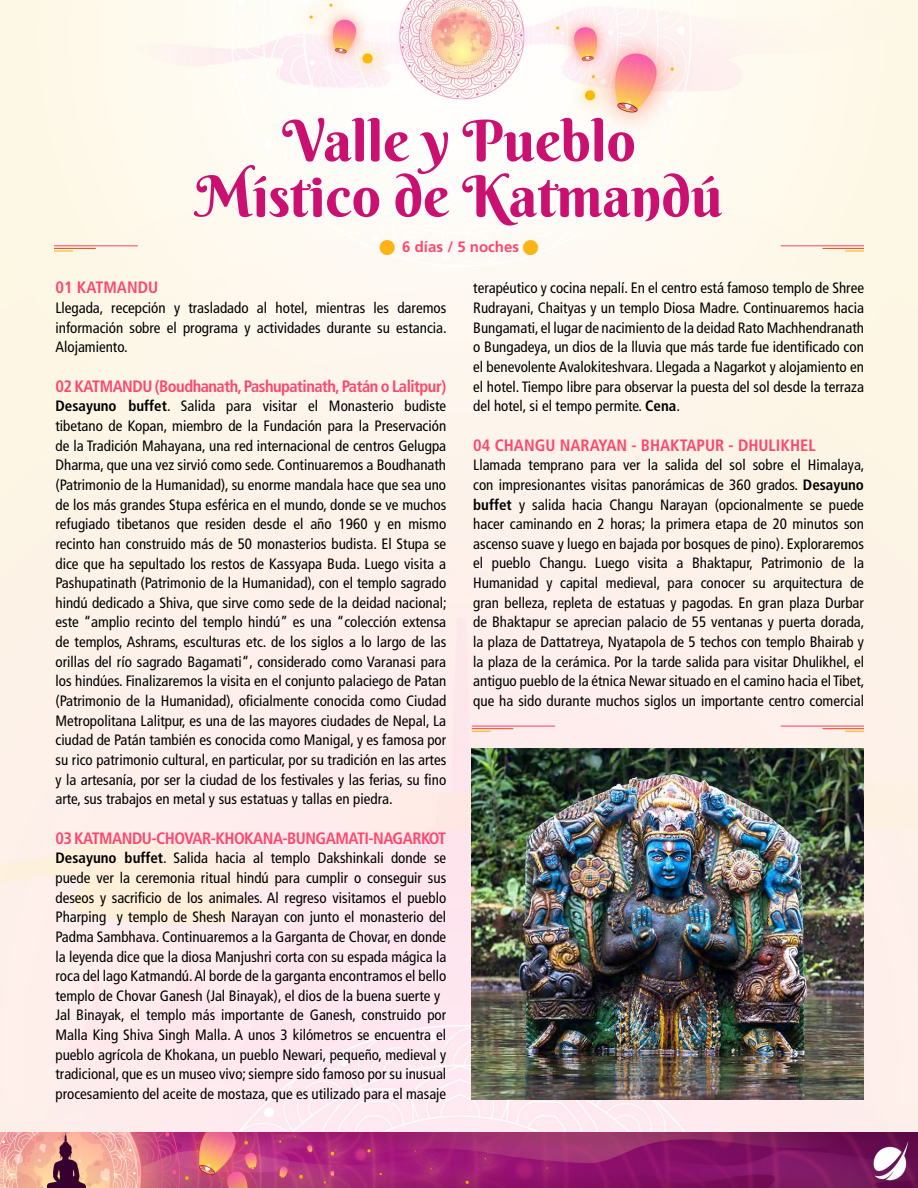
<style>
.page{position:relative;width:918px;height:1188px;background:#fff}
.page>*{position:absolute;margin:0;border:0;box-sizing:border-box;transform-origin:0 0}
.t1{font:57px/55.5px "Berkshire Swash";color:#ca1071;text-align:center}
.t2{font:700 condensed 16.5px "Frutiger";letter-spacing:-.03em;color:#ff476d}
.t3{font:700 condensed 16.5px "Frutiger";color:#ff476d}
.t4{font:condensed 15px/19.6px "Frutiger";color:#000;text-align:justify}
.t5{font:700 15px "Frutiger";color:#ff476d}
.s1{color:#fcb316}
.s2{font-weight:700}
</style>
<div class="page">
<img style="left:0;top:0;width:918px;height:1133px">
<img style="left:0;top:1133px;width:918px;height:55px">
<img style="left:472px;top:748px;width:392px;height:351px">
<hr style="left:781px;top:245px;width:83px;height:1px;background:#ff476d">
<hr style="left:822px;top:248px;width:42px;height:1px;background:#e84f23">
<svg style="left:845px;top:250px;width:19px;height:1px"></svg>
<hr style="left:54px;top:245px;width:84px;height:1px;background:#ff476d">
<hr style="left:54px;top:248px;width:42px;height:1px;background:#e84f23">
<svg style="left:54px;top:250px;width:19px;height:1px"></svg>
<hr style="left:781px;top:726px;width:83px;height:1px;background:#ff476d">
<hr style="left:822px;top:728px;width:42px;height:1px;background:#e84f23">
<svg style="left:845px;top:731px;width:19px;height:1px"></svg>
<hr style="left:472px;top:726px;width:83px;height:1px;background:#ff476d">
<hr style="left:472px;top:728px;width:41px;height:1px;background:#e84f23">
<svg style="left:472px;top:731px;width:19px;height:1px"></svg>
<h1 class="t1" style="left:196px;top:113px;width:528px">Valle y Pueblo<br>Místico de Katmandú</h1>
<p class="t5" style="left:380px;top:238px;width:160px"><span class="s1">■</span> 6 días / 5 noches <span class="s1">■</span></p>
<p class="t3" style="left:56px;top:278px;width:104px">01 KATMANDU</p>
<p class="t4" style="left:56px;top:298px;width:393px">Llegada, recepción y trasladado al hotel, mientras les daremos información sobre el programa y actividades durante su estancia.<br>Alojamiento.</p>
<p class="t2" style="left:56px;top:376px;width:392px">02 KATMANDU (Boudhanath, Pashupatinath, Patán o Lalitpur)</p>
<p class="t4" style="left:56px;top:396px;width:393px"><span class="s2">Desayuno buffet</span>. Salida para visitar el Monasterio budiste tibetano de Kopan, miembro de la Fundación para la Preservación de la Tradición Mahayana, una red internacional de centros Gelugpa Dharma, que una vez sirvió como sede. Continuaremos a Boudhanath (Patrimonio de la Humanidad), su enorme mandala hace que sea uno de los más grandes Stupa esférica en el mundo, donde se ve muchos refugiado tibetanos que residen desde el año 1960 y en mismo recinto han construido más de 50 monasterios budista. El Stupa se dice que ha sepultado los restos de Kassyapa Buda. Luego visita a Pashupatinath (Patrimonio de la Humanidad), con el templo sagrado hindú dedicado a Shiva, que sirve como sede de la deidad nacional; este “amplio recinto del templo hindú” es una “colección extensa de templos, Ashrams, esculturas etc. de los siglos a lo largo de las orillas del río sagrado Bagamati“, considerado como Varanasi para los hindúes. Finalizaremos la visita en el conjunto palaciego de Patan (Patrimonio de la Humanidad), oficialmente conocida como Ciudad Metropolitana Lalitpur, es una de las mayores ciudades de Nepal, La ciudad de Patán también es conocida como Manigal, y es famosa por su rico patrimonio cultural, en particular, por su tradición en las artes y la artesanía, por ser la ciudad de los festivales y las ferias, su fino arte, sus trabajos en metal y sus estatuas y tallas en piedra.</p>
<p class="t2" style="left:56px;top:828px;width:392px">03 KATMANDU-CHOVAR-KHOKANA-BUNGAMATI-NAGARKOT</p>
<p class="t4" style="left:56px;top:848px;width:392px;text-align:left"><span class="s2">Desayuno buffet</span>. Salida hacia al templo Dakshinkali donde se puede ver la ceremonia ritual hindú para cumplir o conseguir sus deseos y sacrificio de los animales. Al regreso visitamos el pueblo Pharping y templo de Shesh Narayan con junto el monasterio del Padma Sambhava. Continuaremos a la Garganta de Chovar, en donde la leyenda dice que la diosa Manjushri corta con su espada mágica la roca del lago Katmandú. Al borde de la garganta encontramos el bello templo de Chovar Ganesh (Jal Binayak), el dios de la buena suerte y Jal Binayak, el templo más importante de Ganesh, construido por Malla King Shiva Singh Malla. A unos 3 kilómetros se encuentra el pueblo agrícola de Khokana, un pueblo Newari, pequeño, medieval y tradicional, que es un museo vivo; siempre sido famoso por su inusual procesamiento del aceite de mostaza, que es utilizado para el masaje</p>
<p class="t4" style="left:473px;top:278px;width:392px">terapéutico y cocina nepalí. En el centro está famoso templo de Shree Rudrayani, Chaityas y un templo Diosa Madre. Continuaremos hacia Bungamati, el lugar de nacimiento de la deidad Rato Machhendranath o Bungadeya, un dios de la lluvia que más tarde fue identificado con el benevolente Avalokiteshvara. Llegada a Nagarkot y alojamiento en el hotel. Tiempo libre para observar la puesta del sol desde la terraza del hotel, si el tempo permite. <span class="s2">Cena</span>.</p>
<p class="t3" style="left:473px;top:435px;width:344px">04 CHANGU NARAYAN - BHAKTAPUR - DHULIKHEL</p>
<p class="t4" style="left:473px;top:455px;width:393px">Llamada temprano para ver la salida del sol sobre el Himalaya, con impresionantes visitas panorámicas de 360 grados. <span class="s2">Desayuno buffet</span> y salida hacia Changu Narayan (opcionalmente se puede hacer caminando en 2 horas; la primera etapa de 20 minutos son ascenso suave y luego en bajada por bosques de pino). Exploraremos el pueblo Changu. Luego visita a Bhaktapur, Patrimonio de la Humanidad y capital medieval, para conocer su arquitectura de gran belleza, repleta de estatuas y pagodas. En gran plaza Durbar de Bhaktapur se aprecian palacio de 55 ventanas y puerta dorada, la plaza de Dattatreya, Nyatapola de 5 techos con templo Bhairab y la plaza de la cerámica. Por la tarde salida para visitar Dhulikhel, el antiguo pueblo de la étnica Newar situado en el camino hacia el Tibet, que ha sido durante muchos siglos un importante centro comercial</p>
</div>
